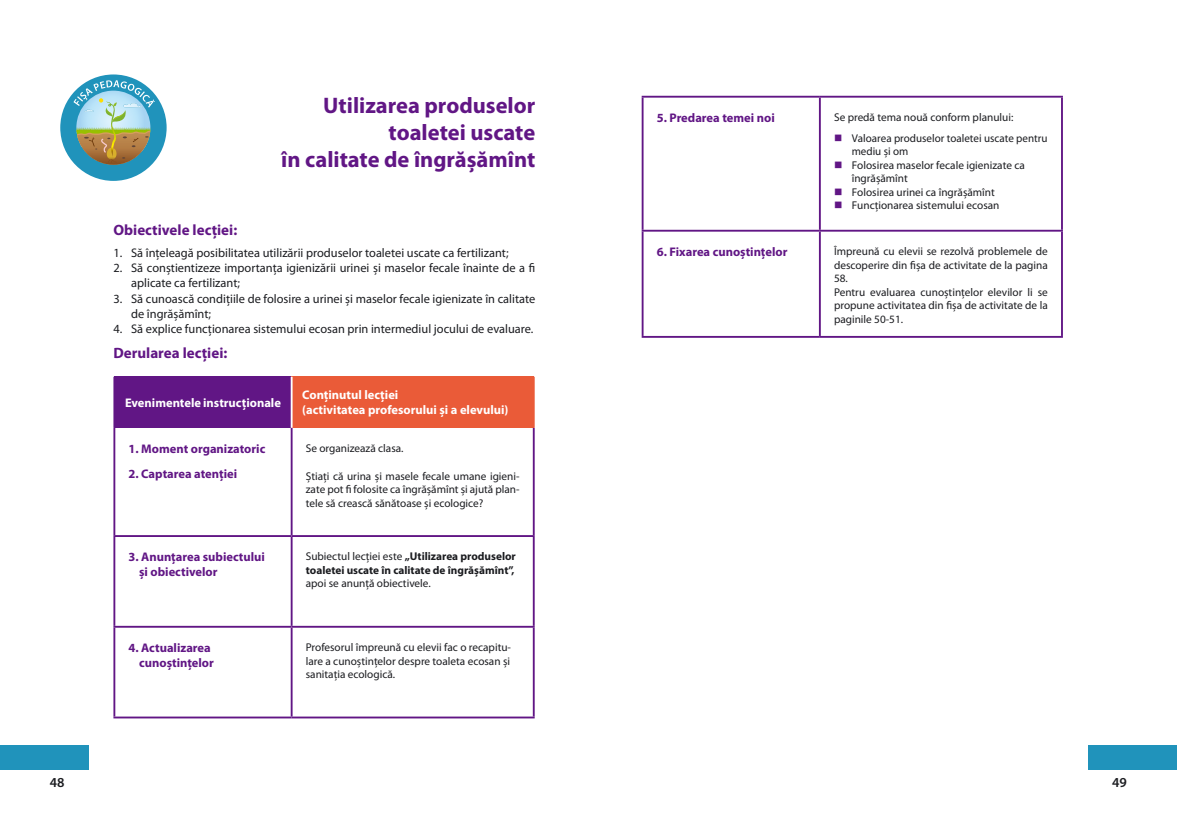
<style>
.page{position:relative;width:1177px;height:830px;background:#fff}
.page>*{position:absolute;margin:0;border:0;box-sizing:border-box;transform-origin:0 0}
.t1{font:700 22.5px/27px "Myriad Pro";color:#611685;text-align:right}
.t2{font:700 15px "Myriad Pro";color:#611685}
.t3{font:600 13.75px "Myriad Pro";color:#1b1c20}
.t4{font:12.5px/15px "Myriad Pro";color:#1b1c20}
.t5{font:700 12.5px/15px "Myriad Pro";color:#611685}
.t6{font:700 12.5px/15px "Myriad Pro";color:#fff}
.t7{font:11.25px/13.5px "Myriad Pro";color:#1b1c20}
.t8{font:700 11.25px/13.5px "Myriad Pro";color:#1b1c20}
.s1{font-weight:400}
</style>
<div class="page">
<div style="left:0;top:744px;width:89px;height:25px;background:#2093bb"></div>
<div style="left:1088px;top:744px;width:88px;height:25px;background:#2093bb"></div>
<div style="left:60px;top:74px;width:107px;height:107px;background:#2093bb;border-radius:50%"></div>
<svg style="left:73px;top:80px;width:82px;height:85px"></svg>
<div style="left:114px;top:376px;width:177px;height:51px;background:#611685"></div>
<div style="left:291px;top:376px;width:242px;height:51px;background:#ea5b38"></div>
<hr style="left:113px;top:536px;width:2px;height:89px;background:#611685">
<hr style="left:291px;top:536px;width:1px;height:89px;background:#611685">
<hr style="left:533px;top:536px;width:1px;height:89px;background:#611685">
<hr style="left:113px;top:625px;width:178px;height:2px;background:#611685">
<hr style="left:113px;top:627px;width:2px;height:89px;background:#611685">
<hr style="left:291px;top:625px;width:243px;height:2px;background:#611685">
<hr style="left:291px;top:627px;width:1px;height:89px;background:#611685">
<hr style="left:533px;top:627px;width:1px;height:89px;background:#611685">
<hr style="left:113px;top:716px;width:178px;height:2px;background:#611685">
<hr style="left:291px;top:716px;width:243px;height:2px;background:#611685">
<hr style="left:113px;top:427px;width:2px;height:108px;background:#611685">
<hr style="left:291px;top:427px;width:1px;height:108px;background:#611685">
<hr style="left:533px;top:427px;width:1px;height:108px;background:#611685">
<hr style="left:113px;top:535px;width:178px;height:1px;background:#611685">
<hr style="left:291px;top:535px;width:243px;height:1px;background:#611685">
<hr style="left:533px;top:376px;width:1px;height:51px;background:#ea5b38">
<hr style="left:113px;top:376px;width:2px;height:51px;background:#611685">
<hr style="left:291px;top:376px;width:1px;height:51px;background:#fff">
<hr style="left:641px;top:96px;width:178px;height:2px;background:#611685">
<hr style="left:641px;top:98px;width:2px;height:132px;background:#611685">
<hr style="left:819px;top:96px;width:243px;height:2px;background:#611685">
<hr style="left:819px;top:98px;width:1px;height:132px;background:#611685">
<hr style="left:1060px;top:98px;width:2px;height:132px;background:#611685">
<hr style="left:641px;top:230px;width:178px;height:1px;background:#611685">
<hr style="left:641px;top:231px;width:2px;height:105px;background:#611685">
<hr style="left:819px;top:230px;width:243px;height:1px;background:#611685">
<hr style="left:819px;top:231px;width:1px;height:105px;background:#611685">
<hr style="left:1060px;top:231px;width:2px;height:105px;background:#611685">
<hr style="left:641px;top:336px;width:178px;height:1px;background:#611685">
<hr style="left:819px;top:336px;width:243px;height:1px;background:#611685">
<h1 class="t1" style="left:281px;top:91px;width:255px">Utilizarea produselor toaletei uscate<br>în calitate de îngrășămînt</h1>
<h2 class="t2" style="left:113px;top:220px;width:125px">Obiectivele lecţiei:</h2>
<p class="t4" style="left:113px;top:245px;width:396px">1. Să înţeleagă posibilitatea utilizării produselor toaletei uscate ca fertilizant;</p>
<p class="t4" style="left:131px;top:260px;width:405px;text-indent:-18px">2. Să conștientizeze importanţa igienizării urinei și maselor fecale înainte de a fi aplicate ca fertilizant;</p>
<p class="t4" style="left:131px;top:290px;width:405px;text-indent:-18px">3. Să cunoască condiţiile de folosire a urinei și maselor fecale igienizate în calitate de îngrășămînt;</p>
<p class="t4" style="left:113px;top:320px;width:421px">4. Să explice funcţionarea sistemului ecosan prin intermediul jocului de evaluare.</p>
<h2 class="t2" style="left:113px;top:342px;width:115px">Derularea lecţiei:</h2>
<p class="t6" style="left:125px;top:394px;width:157px">Evenimentele instrucţionale</p>
<p class="t6" style="left:302px;top:387px;width:208px">Conţinutul lecţiei<br>(activitatea profesorului și a elevului)</p>
<p class="t5" style="left:128px;top:440px;width:138px">1. Moment organizatoric</p>
<p class="t5" style="left:128px;top:466px;width:110px">2. Captarea atenţiei</p>
<p class="t7" style="left:306px;top:441px;width:99px">Se organizează clasa.</p>
<p class="t7" style="left:306px;top:469px;width:215px;text-align:justify">Știaţi că urina și masele fecale umane igieni&shy;zate pot fi folosite ca îngrășămînt și ajută plan&shy;tele să crească sănătoase și ecologice?</p>
<p class="t5" style="left:139px;top:548px;width:127px;text-indent:-11px">3. Anunţarea subiectului și obiectivelor</p>
<p class="t8" style="left:306px;top:549px;width:211px"><span class="s1">Subiectul lecţiei este</span> „Utilizarea produselor toaletei uscate în calitate de îngrășămînt”,</p>
<p class="t7" style="left:306px;top:576px;width:126px">apoi se anunţă obiectivele.</p>
<p class="t5" style="left:128px;top:639px;width:87px;text-align:right">4. Actualizarea cunoștinţelor</p>
<p class="t7" style="left:306px;top:640px;width:207px;text-align:justify">Profesorul împreună cu elevii fac o recapitu&shy;lare a cunoștinţelor despre toaleta ecosan și sanitaţia ecologică.</p>
<p class="t5" style="left:656px;top:109px;width:119px">5. Predarea temei noi</p>
<p class="t7" style="left:851px;top:107px;width:197px;line-height:20.6px;text-indent:-18px">Se predă tema nouă conform planului:<br>Valoarea produselor toaletei uscate pentru</p>
<p class="t7" style="left:851px;top:144px;width:175px">mediu și om<br>Folosirea maselor fecale igienizate ca îngrășămînt<br>Folosirea urinei ca îngrășămînt<br>Funcţionarea sistemului ecosan</p>
<p class="t5" style="left:656px;top:243px;width:132px">6. Fixarea cunoștinţelor</p>
<p class="t7" style="left:834px;top:244px;width:215px">Împreună cu elevii se rezolvă problemele de descoperire din fișa de activitate de la pagina 58.<br>Pentru evaluarea cunoștinţelor elevilor li se propune activitatea din fișa de activitate de la paginile 50-51.</p>
<p class="t3" style="left:50px;top:773px;width:16px">48</p>
<p class="t3" style="left:1112px;top:773px;width:16px">49</p>
</div>
